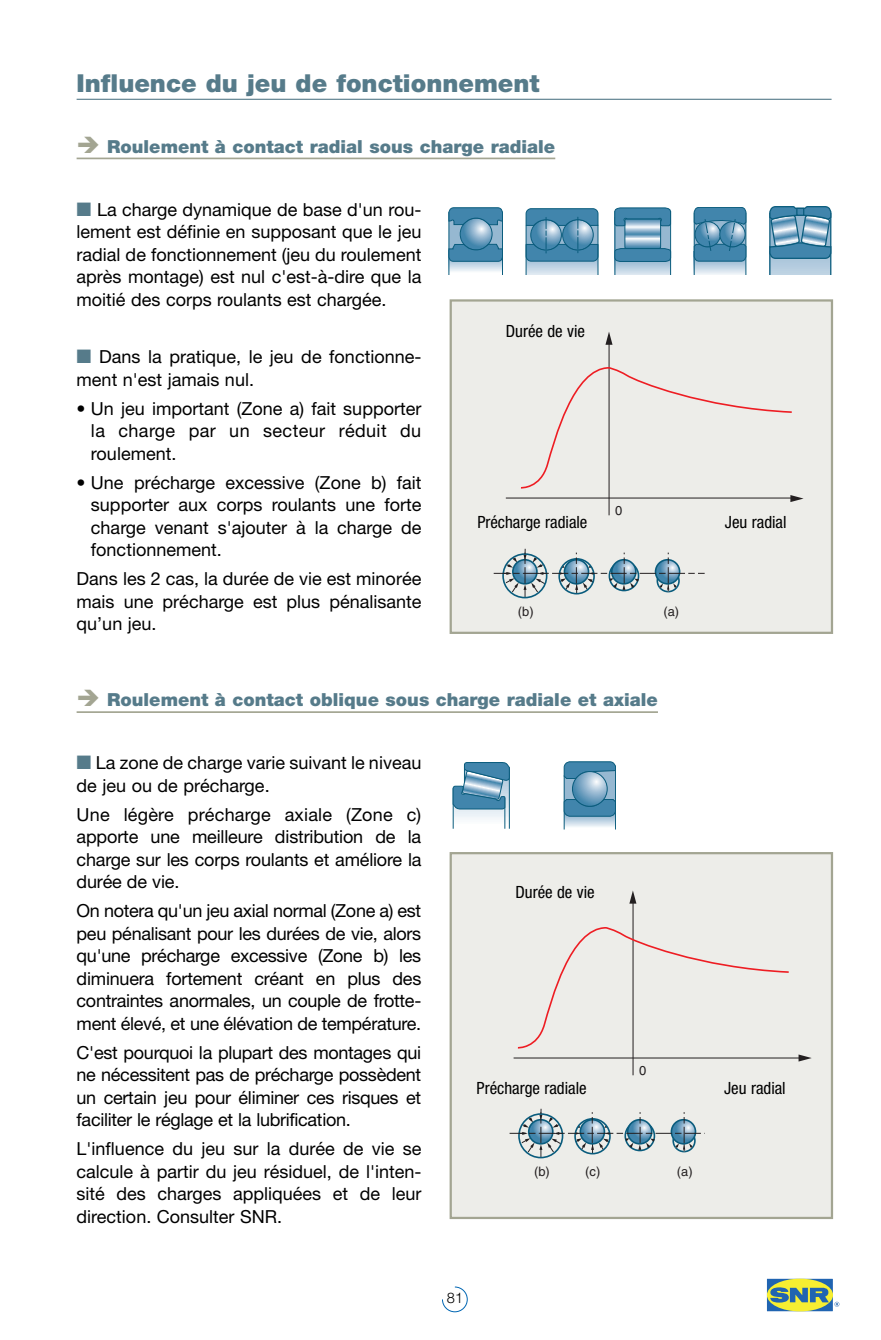
<style>
.page{position:relative;width:881px;height:1340px;background:#fff}
.page>*{position:absolute;margin:0;border:0;box-sizing:border-box;transform-origin:0 0}
.t1{font:900 24.75px "Helvetica Neue";color:#567b8a}
.t2{font:18px/22.5px "Helvetica Neue";color:#000;text-align:justify}
.t3{font:900 18px "Helvetica Neue";color:#567b8a}
.t4{font:condensed 16.88px "Helvetica Neue";color:#000}
.t5{font:300 14.62px "Helvetica Neue";color:#000}
.t6{font:13.05px "Helvetica";color:#231f20}
.s1{font-family:"European Pi Three";color:#567b8a}
</style>
<div class="page">
<div style="left:451px;top:301px;width:379px;height:330px;background:#edede9"></div>
<div style="left:449px;top:299px;width:383px;height:335px;border:2px solid #a3a592"></div>
<div style="left:451px;top:854px;width:379px;height:362px;background:#edede9"></div>
<div style="left:449px;top:852px;width:383px;height:367px;border:2px solid #a3a592"></div>
<hr style="left:77px;top:99px;width:754px;height:1px;background:#567b8a">
<svg style="left:442px;top:1286px;width:25px;height:26px"></svg>
<svg style="left:768px;top:1280px;width:63px;height:29px"></svg>
<div style="left:766px;top:1278px;width:67px;height:33px;border:1px solid #fff"></div>
<div style="left:766px;top:1278px;width:66px;height:33px;background:#f6ee31;border-radius:50%"></div>
<svg style="left:770px;top:1287px;width:58px;height:15px"></svg>
<svg style="left:834px;top:1301px;width:5px;height:5px"></svg>
<hr style="left:77px;top:158px;width:478px;height:1px;background:#a3a592">
<hr style="left:77px;top:711px;width:580px;height:2px;background:#a3a592">
<svg style="left:449px;top:262px;width:53px;height:12px"></svg>
<div style="left:448px;top:218px;width:54px;height:35px;background:#96b8d1"></div>
<hr style="left:502px;top:213px;width:1px;height:61px;background:#0a5c7d">
<hr style="left:448px;top:212px;width:1px;height:62px;background:#0a5c7d">
<svg style="left:460px;top:218px;width:32px;height:32px"></svg>
<div style="left:459px;top:218px;width:33px;height:32px;border:1px solid #0a5c7d;border-radius:50%"></div>
<svg style="left:448px;top:207px;width:54px;height:18px"></svg>
<svg style="left:448px;top:243px;width:54px;height:19px"></svg>
<svg style="left:526px;top:262px;width:71px;height:12px"></svg>
<hr style="left:525px;top:226px;width:1px;height:48px;background:#0a5c7d">
<hr style="left:597px;top:225px;width:1px;height:49px;background:#0a5c7d">
<svg style="left:525px;top:208px;width:73px;height:54px;background:#528eb0"></svg>
<svg style="left:694px;top:262px;width:51px;height:12px"></svg>
<hr style="left:693px;top:213px;width:1px;height:61px;background:#0a5c7d">
<hr style="left:745px;top:213px;width:1px;height:61px;background:#0a5c7d">
<svg style="left:693px;top:207px;width:53px;height:55px;background:#4e8cae"></svg>
<svg style="left:615px;top:264px;width:55px;height:10px"></svg>
<svg style="left:615px;top:227px;width:54px;height:21px"></svg>
<svg style="left:624px;top:219px;width:36px;height:29px"></svg>
<div style="left:624px;top:218px;width:36px;height:31px;border:1px solid #0a5c7d;border-radius:2px"></div>
<hr style="left:614px;top:211px;width:1px;height:63px;background:#0a5c7d">
<hr style="left:670px;top:211px;width:1px;height:63px;background:#0a5c7d">
<svg style="left:614px;top:248px;width:56px;height:16px"></svg>
<svg style="left:614px;top:207px;width:56px;height:20px"></svg>
<div style="left:769px;top:251px;width:61px;height:23px;background:#b3cbdf"></div>
<hr style="left:769px;top:213px;width:1px;height:61px;background:#0a5c7d">
<hr style="left:829px;top:213px;width:2px;height:61px;background:#0a5c7d">
<svg style="left:769px;top:206px;width:62px;height:53px;background:#659ab7"></svg>
<svg style="left:797px;top:210px;width:5px;height:4px"></svg>
<div style="left:795px;top:208px;width:9px;height:8px;border:1px solid #0a5c7d"></div>
<hr style="left:505px;top:497px;width:290px;height:1px;background:#231f20">
<hr style="left:608px;top:339px;width:1px;height:176px;background:#231f20">
<svg style="left:521px;top:368px;width:271px;height:121px"></svg>
<svg style="left:605px;top:332px;width:7px;height:13px"></svg>
<svg style="left:790px;top:495px;width:13px;height:7px"></svg>
<svg style="left:493px;top:549px;width:211px;height:48px"></svg>
<hr style="left:513px;top:1057px;width:288px;height:1px;background:#231f20">
<hr style="left:632px;top:899px;width:1px;height:176px;background:#231f20">
<svg style="left:517px;top:927px;width:272px;height:122px"></svg>
<svg style="left:629px;top:890px;width:7px;height:13px"></svg>
<svg style="left:798px;top:1054px;width:13px;height:7px"></svg>
<svg style="left:509px;top:1108px;width:192px;height:49px"></svg>
<svg style="left:452px;top:762px;width:57px;height:66px"></svg>
<div style="left:564px;top:767px;width:51px;height:36px;background:#96b8d1"></div>
<svg style="left:564px;top:817px;width:51px;height:13px"></svg>
<hr style="left:563px;top:775px;width:1px;height:54px;background:#0a5c7d">
<svg style="left:563px;top:761px;width:52px;height:18px"></svg>
<svg style="left:563px;top:798px;width:52px;height:19px"></svg>
<svg style="left:572px;top:771px;width:35px;height:35px"></svg>
<div style="left:572px;top:771px;width:35px;height:35px;border:1px solid #0a5c7d;border-radius:50%"></div>
<hr style="left:615px;top:769px;width:1px;height:60px;background:#0a5c7d">
<h1 class="t1" style="left:77px;top:75px;width:464px">Influence du jeu de fonctionnement</h1>
<p class="t3" style="left:107px;top:140px;width:449px">Roulement à contact radial sous charge radiale</p>
<p class="t2" style="left:77px;top:200px;width:346px"><span class="s1">-</span> La charge dynamique de base d'un rou&shy;lement est définie en supposant que le jeu radial de fonctionnement (jeu du roulement après montage) est nul c'est-à-dire que la moitié des corps roulants est chargée.</p>
<p class="t2" style="left:77px;top:347px;width:346px"><span class="s1">-</span> Dans la pratique, le jeu de fonctionne&shy;ment n'est jamais nul.</p>
<p class="t2" style="left:91px;top:399px;width:332px;text-indent:-14px">• Un jeu important (Zone a) fait supporter la charge par un secteur réduit du roulement.</p>
<p class="t2" style="left:91px;top:473px;width:332px;text-indent:-14px">• Une précharge excessive (Zone b) fait supporter aux corps roulants une forte charge venant s'ajouter à la charge de fonctionnement.</p>
<p class="t2" style="left:77px;top:569px;width:346px">Dans les 2 cas, la durée de vie est minorée mais une précharge est plus pénalisante qu’un jeu.</p>
<p class="t4" style="left:505px;top:325px;width:81px">Durée de vie</p>
<p class="t6" style="left:615px;top:505px;width:9px">0</p>
<p class="t4" style="left:477px;top:516px;width:111px">Précharge radiale</p>
<p class="t4" style="left:724px;top:516px;width:63px">Jeu radial</p>
<p class="t6" style="left:517px;top:606px;width:17px">(b)</p>
<p class="t6" style="left:663px;top:606px;width:17px">(a)</p>
<p class="t3" style="left:107px;top:693px;width:552px">Roulement à contact oblique sous charge radiale et axiale</p>
<p class="t2" style="left:77px;top:753px;width:346px"><span class="s1">-</span> La zone de charge varie suivant le niveau de jeu ou de précharge.</p>
<p class="t2" style="left:77px;top:804px;width:346px">Une légère précharge axiale (Zone c) apporte une meilleure distribution de la charge sur les corps roulants et améliore la durée de vie.</p>
<p class="t2" style="left:77px;top:901px;width:346px">On notera qu'un jeu axial normal (Zone a) est peu pénalisant pour les durées de vie, alors qu'une précharge excessive (Zone b) les diminuera fortement créant en plus des contraintes anormales, un couple de frotte&shy;ment élevé, et une élévation de température.</p>
<p class="t2" style="left:77px;top:1042px;width:346px">C'est pourquoi la plupart des montages qui ne nécessitent pas de précharge possèdent un certain jeu pour éliminer ces risques et faciliter le réglage et la lubrification.</p>
<p class="t2" style="left:77px;top:1139px;width:346px">L'influence du jeu sur la durée de vie se calcule à partir du jeu résiduel, de l'inten&shy;sité des charges appliquées et de leur direction. Consulter SNR.</p>
<p class="t4" style="left:515px;top:886px;width:81px">Durée de vie</p>
<p class="t6" style="left:639px;top:1065px;width:9px">0</p>
<p class="t4" style="left:476px;top:1081px;width:111px">Précharge radiale</p>
<p class="t4" style="left:723px;top:1081px;width:63px">Jeu radial</p>
<p class="t6" style="left:534px;top:1166px;width:17px">(b)</p>
<p class="t6" style="left:585px;top:1166px;width:17px">(c)</p>
<p class="t6" style="left:676px;top:1166px;width:17px">(a)</p>
<p class="t5" style="left:447px;top:1292px;width:18px">81</p>
</div>
